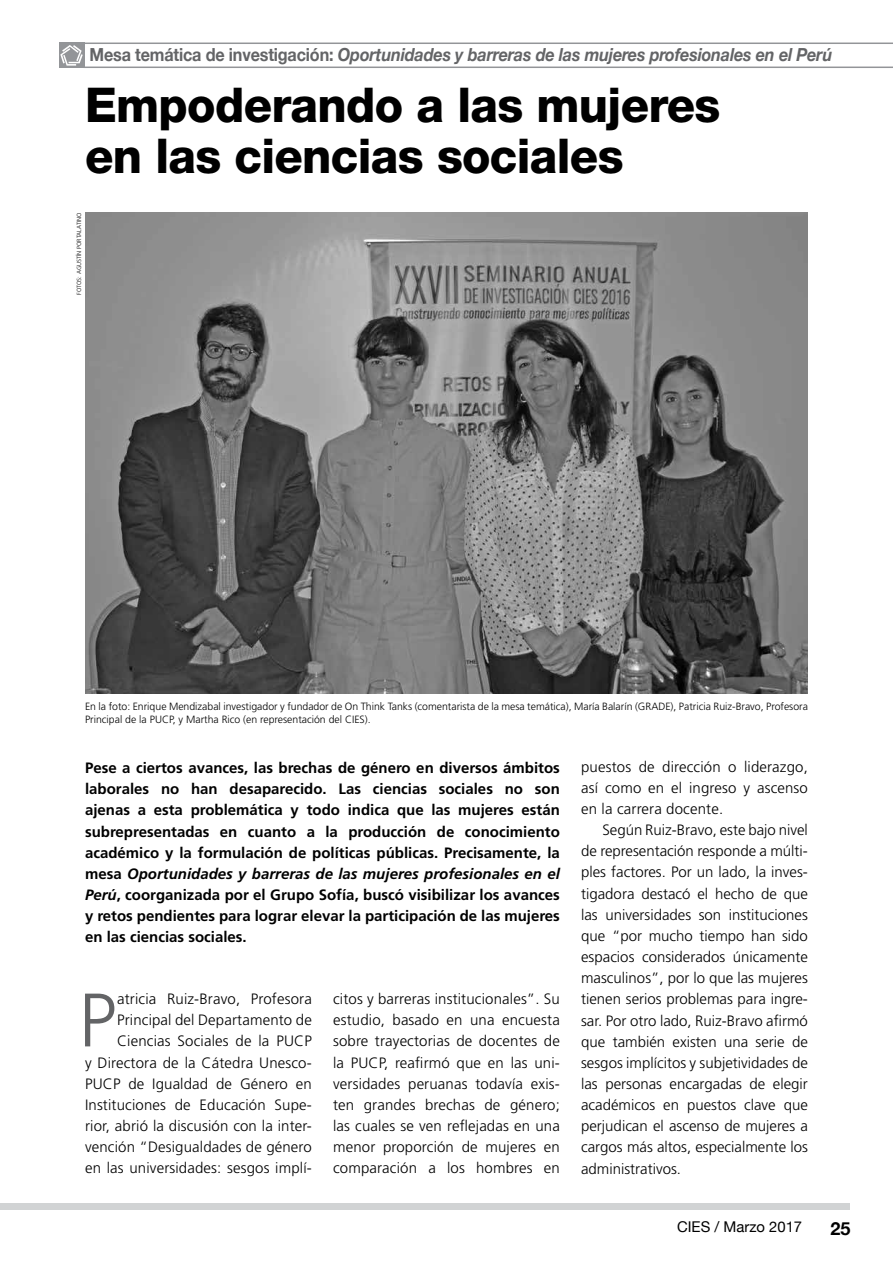
<style>
.page{position:relative;width:893px;height:1263px;background:#fff}
.page>*{position:absolute;margin:0;border:0;box-sizing:border-box;transform-origin:0 0}
.t1{font:300 75.6px "Frutiger";color:#636466}
.t2{font:800 48px/51px "Helvetica Neue";letter-spacing:-.015em;color:#000}
.t3{font:italic 700 18px "Helvetica Neue";letter-spacing:-.01em;color:#636466;scale:.9 1}
.t4{font:700 18px "Helvetica Neue";color:#000}
.t5{font:300 15px/21.1px "Frutiger";letter-spacing:.01em;color:#000;text-align:justify}
.t6{font:700 15px/21.1px "Frutiger";color:#000;text-align:justify}
.t7{font:14.85px "Helvetica Neue";color:#000}
.t8{font:300 10.5px/13.5px "Frutiger";color:#000}
.t9{font:300 6px "Frutiger";color:#000}
.s1{font-style:normal}
.s2{font-style:italic}
</style>
<div class="page">
<div style="left:0;top:1203px;width:850px;height:7px;background:#d1d3d4"></div>
<img style="left:85px;top:213px;width:723px;height:480px">
<hr style="left:84px;top:43px;width:809px;height:1px;background:#939598">
<hr style="left:84px;top:67px;width:809px;height:1px;background:#939598">
<div style="left:59px;top:43px;width:25px;height:25px;background:#939598"></div>
<svg style="left:60px;top:45px;width:23px;height:21px"></svg>
<p class="t3" style="left:90px;top:44px;width:827px"><span class="s1">Mesa temática de investigación:</span> Oportunidades y barreras de las mujeres profesionales en el Perú</p>
<h2 class="t2" style="left:85px;top:79px;width:637px">Empoderando a las mujeres en las ciencias sociales</h2>
<p class="t9" style="left:76px;top:295px;width:84px;rotate:-90deg">FOTOS: AGUSTÍN PORTALATINO</p>
<p class="t8" style="left:85px;top:699px;width:724px">En la foto: Enrique Mendizabal investigador y fundador de On Think Tanks (comentarista de la mesa temática), María Balarín (GRADE), Patricia Ruiz-Bravo, Profesora<br>Principal de la PUCP, y Martha Rico (en representación del CIES).</p>
<p class="t5" style="left:581px;top:756px;width:228px">puestos de dirección o liderazgo, así como en el ingreso y ascenso en la carrera docente.</p>
<p class="t5" style="left:581px;top:819px;width:228px;text-indent:21px">Según Ruiz-Bravo, este bajo nivel de representación responde a múlti&shy;ples factores. Por un lado, la inves&shy;tigadora destacó el hecho de que las universidades son instituciones que “por mucho tiempo han sido espacios considerados únicamente masculinos”, por lo que las mujeres tienen serios problemas para ingre&shy;sar. Por otro lado, Ruiz-Bravo afirmó que también existen una serie de sesgos implícitos y subjetividades de las personas encargadas de elegir académicos en puestos clave que perjudican el ascenso de mujeres a cargos más altos, especialmente los administrativos.</p>
<p class="t6" style="left:85px;top:757px;width:476px">Pese a ciertos avances, las brechas de género en diversos ámbitos laborales no han desaparecido. Las ciencias sociales no son ajenas a esta problemática y todo indica que las mujeres están subrepresentadas en cuanto a la producción de conocimiento académico y la formulación de políticas públicas. Precisamente, la mesa <span class="s2">Oportunidades y barreras de las mujeres profesionales en el Perú</span>, coorganizada por el Grupo Sofía, buscó visibilizar los avances y retos pendientes para lograr elevar la participación de las mujeres en las ciencias sociales.</p>
<p class="t5" style="left:85px;top:988px;width:228px;text-align:right">atricia Ruiz-Bravo, Profesora<br>Principal del Departamento de<br>Ciencias Sociales de la PUCP<br>y Directora de la Cátedra Unesco-<br>PUCP de Igualdad de Género en<br>Instituciones de Educación Supe&shy;rior, abrió la discusión con la inter&shy;vención “Desigualdades de género en las universidades: sesgos implí-</p>
<p class="t5" style="left:333px;top:988px;width:228px">citos y barreras institucionales”. Su estudio, basado en una encuesta sobre trayectorias de docentes de la PUCP, reafirmó que en las uni&shy;versidades peruanas todavía exis&shy;ten grandes brechas de género; las cuales se ven reflejadas en una menor proporción de mujeres en comparación a los hombres en</p>
<h1 class="t1" style="left:79px;top:977px;width:39px">P</h1>
<p class="t7" style="left:677px;top:1218px;width:127px">CIES / Marzo 2017</p>
<p class="t4" style="left:830px;top:1217px;width:22px">25</p>
</div>
